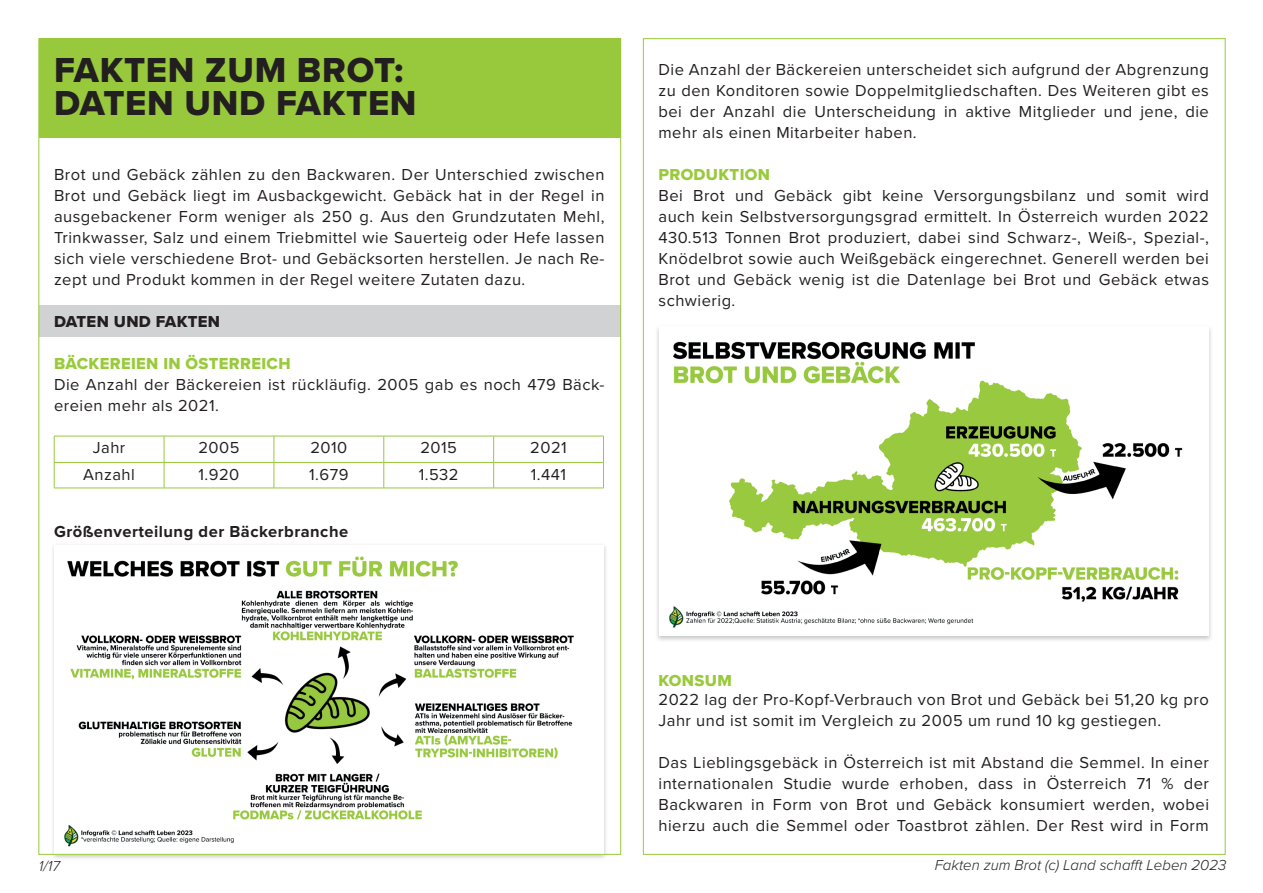
<style>
.page{position:relative;width:1263px;height:893px;background:#fff}
.page>*{position:absolute;margin:0;border:0;box-sizing:border-box;transform-origin:0 0}
.t1{font:36px/33px "Proxima Nova Extrabld";letter-spacing:.02em;color:#231f20}
.t2{font:16.5px/21px "Proxima Nova";letter-spacing:.03em;color:#231f20;text-align:justify}
.t3{font:16.5px "Proxima Nova Extrabld";letter-spacing:.02em;color:#99ca3b}
.t4{font:700 16.5px "Proxima Nova";letter-spacing:.03em;color:#231f20}
.t5{font:16.5px "Proxima Nova Extrabld";letter-spacing:.02em;color:#231f20}
.t6{font:italic 300 15px "Proxima Nova";color:#231f20}
</style>
<div class="page">
<div style="left:39px;top:39px;width:581px;height:99px;background:#98c93d"></div>
<div style="left:39px;top:305px;width:581px;height:32px;background:#d1d2d4"></div>
<div style="left:50px;top:543px;width:558px;height:318px;background:#231f20;opacity:.25"></div>
<img style="left:55px;top:545px;width:549px;height:308px">
<div style="left:655px;top:324px;width:558px;height:318px;background:#231f20;opacity:.25"></div>
<img style="left:659px;top:327px;width:549px;height:308px">
<hr style="left:54px;top:436px;width:110px;height:1px;background:#98c93d">
<hr style="left:164px;top:436px;width:110px;height:1px;background:#98c93d">
<hr style="left:274px;top:436px;width:110px;height:1px;background:#98c93d">
<hr style="left:384px;top:436px;width:110px;height:1px;background:#98c93d">
<hr style="left:494px;top:436px;width:110px;height:1px;background:#98c93d">
<hr style="left:54px;top:462px;width:110px;height:1px;background:#98c93d">
<hr style="left:164px;top:462px;width:110px;height:1px;background:#98c93d">
<hr style="left:274px;top:462px;width:110px;height:1px;background:#98c93d">
<hr style="left:384px;top:462px;width:110px;height:1px;background:#98c93d">
<hr style="left:494px;top:462px;width:110px;height:1px;background:#98c93d">
<svg style="left:54px;top:436px;width:1px;height:52px"></svg>
<svg style="left:164px;top:436px;width:1px;height:52px"></svg>
<svg style="left:274px;top:436px;width:1px;height:52px"></svg>
<svg style="left:383px;top:436px;width:1px;height:52px"></svg>
<svg style="left:493px;top:436px;width:1px;height:52px"></svg>
<svg style="left:603px;top:436px;width:1px;height:52px"></svg>
<hr style="left:54px;top:488px;width:110px;height:1px;background:#98c93d">
<hr style="left:164px;top:488px;width:110px;height:1px;background:#98c93d">
<hr style="left:274px;top:488px;width:110px;height:1px;background:#98c93d">
<hr style="left:384px;top:488px;width:110px;height:1px;background:#98c93d">
<hr style="left:494px;top:488px;width:110px;height:1px;background:#98c93d">
<h1 class="t1" style="left:54px;top:56px;width:364px">FAKTEN ZUM BROT:<br>DATEN UND FAKTEN</h1>
<p class="t2" style="left:54px;top:164px;width:552px">Brot und Gebäck zählen zu den Backwaren. Der Unterschied zwischen Brot und Gebäck liegt im Ausbackgewicht. Gebäck hat in der Regel in ausgebackener Form weniger als 250 g. Aus den Grundzutaten Mehl, Trinkwasser, Salz und einem Triebmittel wie Sauerteig oder Hefe lassen sich viele verschiedene Brot- und Gebäcksorten herstellen. Je nach Re&shy;zept und Produkt kommen in der Regel weitere Zutaten dazu.</p>
<p class="t5" style="left:54px;top:312px;width:168px">DATEN UND FAKTEN</p>
<p class="t3" style="left:54px;top:354px;width:238px">BÄCKEREIEN IN ÖSTERREICH</p>
<p class="t2" style="left:54px;top:374px;width:552px">Die Anzahl der Bäckereien ist rückläufig. 2005 gab es noch 479 Bäck&shy;ereien mehr als 2021.</p>
<p class="t2" style="left:93px;top:438px;width:34px">Jahr</p>
<p class="t2" style="left:198px;top:438px;width:43px">2005</p>
<p class="t2" style="left:310px;top:438px;width:38px">2010</p>
<p class="t2" style="left:420px;top:438px;width:38px">2015</p>
<p class="t2" style="left:530px;top:438px;width:38px">2021</p>
<p class="t2" style="left:83px;top:464px;width:53px">Anzahl</p>
<p class="t2" style="left:198px;top:464px;width:42px">1.920</p>
<p class="t2" style="left:309px;top:464px;width:41px">1.679</p>
<p class="t2" style="left:419px;top:464px;width:41px">1.532</p>
<p class="t2" style="left:531px;top:464px;width:37px">1.441</p>
<p class="t4" style="left:54px;top:522px;width:296px">Größenverteilung der Bäckerbranche</p>
<p class="t2" style="left:658px;top:59px;width:552px">Die Anzahl der Bäckereien unterscheidet sich aufgrund der Abgrenzung zu den Konditoren sowie Doppelmitgliedschaften. Des Weiteren gibt es bei der Anzahl die Unterscheidung in aktive Mitglieder und jene, die mehr als einen Mitarbeiter haben.</p>
<p class="t3" style="left:658px;top:165px;width:113px">PRODUKTION</p>
<p class="t2" style="left:658px;top:185px;width:552px">Bei Brot und Gebäck gibt keine Versorgungsbilanz und somit wird auch kein Selbstversorgungsgrad ermittelt. In Österreich wurden 2022<br>430.513 Tonnen Brot produziert, dabei sind Schwarz-, Weiß-, Spezial-, Knödelbrot sowie auch Weißgebäck eingerechnet. Generell werden bei Brot und Gebäck wenig ist die Datenlage bei Brot und Gebäck etwas schwierig.</p>
<p class="t3" style="left:658px;top:670px;width:75px">KONSUM</p>
<p class="t2" style="left:658px;top:689px;width:552px">2022 lag der Pro-Kopf-Verbrauch von Brot und Gebäck bei 51,20 kg pro<br>Jahr und ist somit im Vergleich zu 2005 um rund 10 kg gestiegen.</p>
<p class="t2" style="left:658px;top:752px;width:552px">Das Lieblingsgebäck in Österreich ist mit Abstand die Semmel. In einer internationalen Studie wurde erhoben, dass in Österreich 71 % der Backwaren in Form von Brot und Gebäck konsumiert werden, wobei hierzu auch die Semmel oder Toastbrot zählen. Der Rest wird in Form</p>
<p class="t6" style="left:39px;top:857px;width:22px">1/17</p>
<p class="t6" style="left:935px;top:856px;width:293px">Fakten zum Brot (c) Land schafft Leben 2023</p>
</div>
